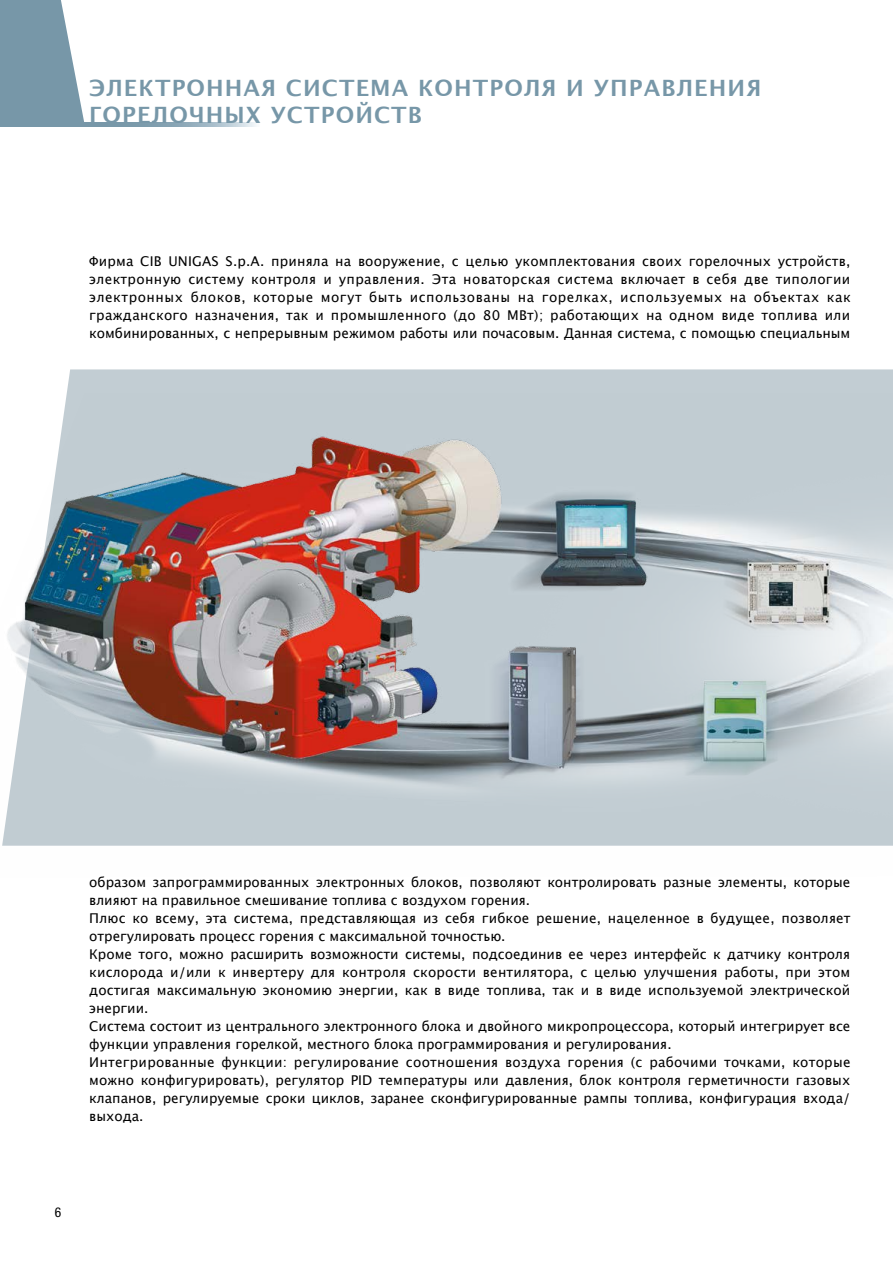
<style>
.page{position:relative;width:893px;height:1263px;background:#fff}
.page>*{position:absolute;margin:0;border:0;box-sizing:border-box;transform-origin:0 0}
.t1{font:700 22.5px/27.2px "Lucida Grande";letter-spacing:.05em;color:#7797a8}
.t2{font:13.5px/18px "Lucida Grande";color:#000;text-align:justify}
.t3{font:condensed 13.5px "Helvetica Neue LT Std";color:#000}
</style>
<div class="page">
<svg style="left:0;top:0;width:85px;height:123px;background:#8aa6b4"></svg>
<svg style="left:0;top:123px;width:256px;height:4px"></svg>
<div style="left:67px;top:369px;width:826px;height:23px;background:#c2cdd3"></div>
<img style="left:2px;top:392px;width:891px;height:454px">
<h1 class="t1" style="left:89px;top:74px;width:674px">ЭЛЕКТРОННАЯ СИСТЕМА КОНТРОЛЯ И УПРАВЛЕНИЯ<br>ГОРЕЛОЧНЫХ УСТРОЙСТВ</h1>
<p class="t2" style="left:89px;top:252px;width:763px">Фирма CIB UNIGAS S.p.A. приняла на вооружение, с целью укомплектования своих горелочных устройств, электронную систему контроля и управления. Эта новаторская система включает в себя две типологии электронных блоков, которые могут быть использованы на горелках, используемых на объектах как гражданского назначения, так и промышленного (до 80 МВт); работающих на одном виде топлива или комбинированных, с непрерывным режимом работы или почасовым. Данная система, с помощью специальным</p>
<p class="t2" style="left:89px;top:873px;width:763px;text-align:left">образом запрограммированных электронных блоков, позволяют контролировать разные элементы, которые влияют на правильное смешивание топлива с воздухом горения.<br>Плюс ко всему, эта система, представляющая из себя гибкое решение, нацеленное в будущее, позволяет отрегулировать процесс горения с максимальной точностью.<br>Кроме того, можно расширить возможности системы, подсоединив ее через интерфейс к датчику контроля кислорода и/или к инвертеру для контроля скорости вентилятора, с целью улучшения работы, при этом достигая максимальную экономию энергии, как в виде топлива, так и в виде используемой электрической энергии.<br>Система состоит из центрального электронного блока и двойного микропроцессора, который интегрирует все функции управления горелкой, местного блока программирования и регулирования.<br>Интегрированные функции: регулирование соотношения воздуха горения (с рабочими точками, которые можно конфигурировать), регулятор PID температуры или давления, блок контроля герметичности газовых клапанов, регулируемые сроки циклов, заранее сконфигурированные рампы топлива, конфигурация входа/ выхода.</p>
<p class="t3" style="left:55px;top:1204px;width:8px">6</p>
</div>
